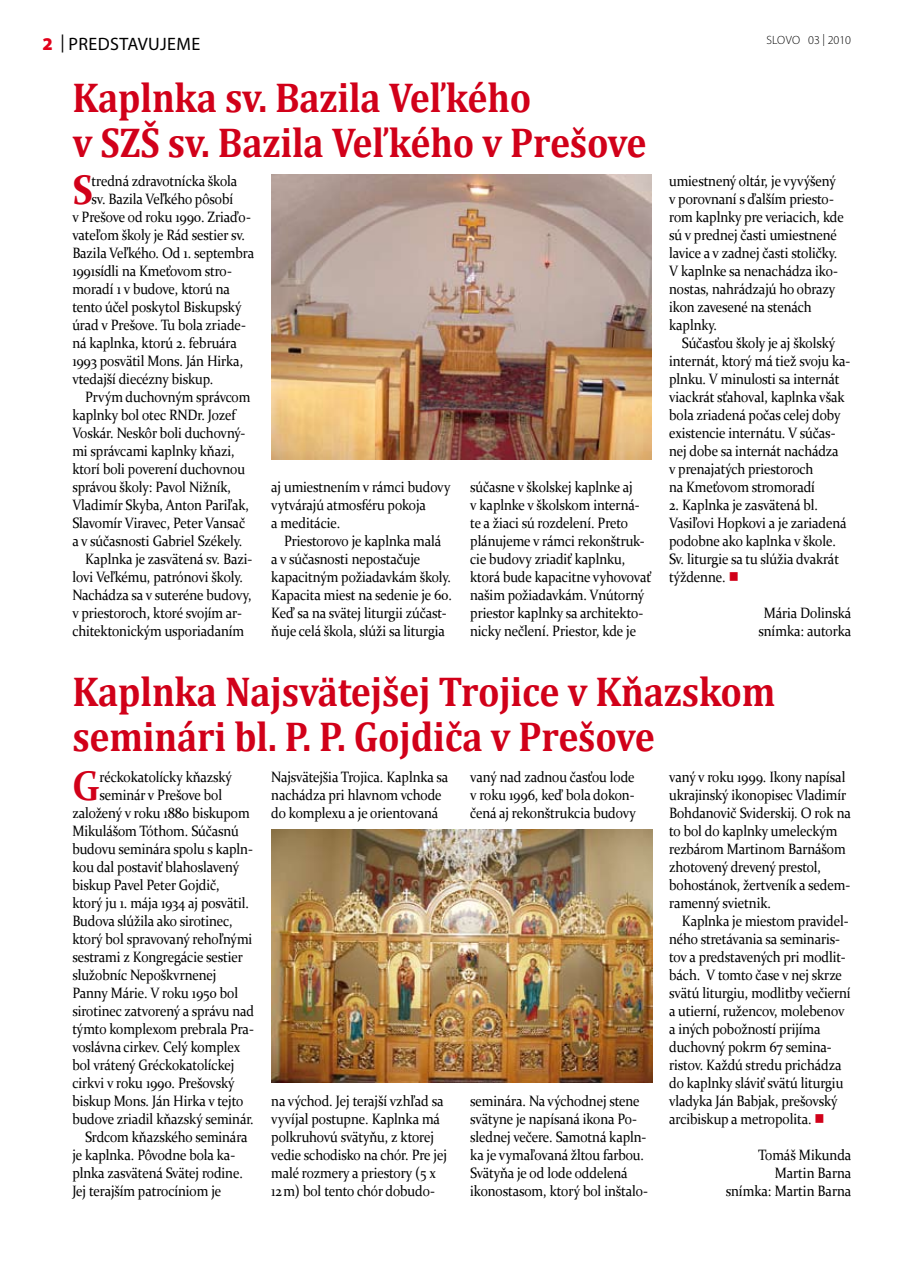
<style>
.page{position:relative;width:915px;height:1263px;background:#fff}
.page>*{position:absolute;margin:0;border:0;box-sizing:border-box;transform-origin:0 0}
.t1{font:700 42px/45px "Cambria";letter-spacing:-.005em;color:#d10019;scale:.9 1}
.t2{font:700 41.4px "Constantia";color:#d10019;scale:.9 1}
.t3{font:18px "Myriad Pro";letter-spacing:.02em;color:#000}
.t4{font:15px/18px "Constantia";letter-spacing:-.01em;color:#000;scale:.9 1}
.t5{font:300 12px "Myriad Pro";color:#000}
.s1{font-weight:900;color:#e2001a}
.s2{color:#d10019}
</style>
<div class="page">
<img style="left:271px;top:174px;width:380px;height:285px">
<img style="left:271px;top:830px;width:381px;height:252px">
<p class="t3" style="left:43px;top:33px;width:159px"><span class="s1">2</span> | PREDSTAVUJEME</p>
<h1 class="t1" style="left:72px;top:74px;width:639px">Kaplnka sv. Bazila Veľkého<br>v SZŠ sv. Bazila Veľkého v Prešove</h1>
<h2 class="t2" style="left:72px;top:161px;width:23px">S</h2>
<p class="t4" style="left:92px;top:171px;width:163px">tredná zdravotnícka škola</p>
<p class="t4" style="left:92px;top:189px;width:159px">sv. Bazila Veľkého pôsobí</p>
<p class="t4" style="left:72px;top:207px;width:200px">v Prešove od roku 1990. Zriaďo-</p>
<p class="t4" style="left:72px;top:225px;width:193px">vateľom školy je Rád sestier sv.</p>
<p class="t4" style="left:72px;top:243px;width:203px">Bazila Veľkého. Od 1. septembra</p>
<p class="t4" style="left:72px;top:261px;width:179px">1991sídli na Kmeťovom stro-</p>
<p class="t4" style="left:72px;top:279px;width:177px">moradí 1 v budove, ktorú na</p>
<p class="t4" style="left:72px;top:297px;width:189px">tento účel poskytol Biskupský</p>
<p class="t4" style="left:72px;top:315px;width:194px">úrad v Prešove. Tu bola zriade-</p>
<p class="t4" style="left:72px;top:333px;width:184px">ná kaplnka, ktorú 2. februára</p>
<p class="t4" style="left:72px;top:351px;width:191px">1993 posvätil Mons. Ján Hirka,</p>
<p class="t4" style="left:72px;top:369px;width:158px">vtedajší diecézny biskup.</p>
<p class="t4" style="left:85px;top:387px;width:185px">Prvým duchovným správcom</p>
<p class="t4" style="left:72px;top:405px;width:183px">kaplnky bol otec RNDr. Jozef</p>
<p class="t4" style="left:72px;top:423px;width:194px">Voskár. Neskôr boli duchovný-</p>
<p class="t4" style="left:72px;top:441px;width:182px">mi správcami kaplnky kňazi,</p>
<p class="t4" style="left:72px;top:459px;width:193px">ktorí boli poverení duchovnou</p>
<p class="t4" style="left:72px;top:477px;width:178px">správou školy: Pavol Nižník,</p>
<p class="t4" style="left:72px;top:495px;width:198px">Vladimír Skyba, Anton Pariľak,</p>
<p class="t4" style="left:72px;top:513px;width:193px">Slavomír Viravec, Peter Vansač</p>
<p class="t4" style="left:72px;top:531px;width:190px">a v súčasnosti Gabriel Székely.</p>
<p class="t4" style="left:85px;top:549px;width:187px">Kaplnka je zasvätená sv. Bazi-</p>
<p class="t4" style="left:72px;top:567px;width:191px">lovi Veľkému, patrónovi školy.</p>
<p class="t4" style="left:72px;top:585px;width:200px">Nachádza sa v suteréne budovy,</p>
<p class="t4" style="left:72px;top:603px;width:190px">v priestoroch, ktoré svojím ar-</p>
<p class="t4" style="left:72px;top:621px;width:192px">chitektonickým usporiadaním</p>
<p class="t4" style="left:271px;top:477px;width:201px">aj umiestnením v rámci budovy vytvárajú atmosféru pokoja<br>a meditácie.</p>
<p class="t4" style="left:271px;top:531px;width:202px;text-indent:13px">Priestorovo je kaplnka malá<br>a v súčasnosti nepostačuje kapacitným požiadavkám školy.<br>Kapacita miest na sedenie je 60.<br>Keď sa na svätej liturgii zúčast&shy;ňuje celá škola, slúži sa liturgia</p>
<p class="t4" style="left:470px;top:477px;width:202px">súčasne v školskej kaplnke aj<br>v kaplnke v školskom interná&shy;te a žiaci sú rozdelení. Preto plánujeme v rámci rekonštruk&shy;cie budovy zriadiť kaplnku, ktorá bude kapacitne vyhovovať našim požiadavkám. Vnútorný priestor kaplnky sa architekto&shy;nicky nečlení. Priestor, kde je</p>
<p class="t5" style="left:766px;top:33px;width:86px">SLOVO 03 | 2010</p>
<p class="t4" style="left:669px;top:171px;width:195px">umiestnený oltár, je vyvýšený v porovnaní s ďalším priesto&shy;rom kaplnky pre veriacich, kde sú v prednej časti umiestnené lavice a v zadnej časti stoličky.<br>V kaplnke sa nenachádza iko&shy;nostas, nahrádzajú ho obrazy ikon zavesené na stenách kaplnky.</p>
<p class="t4" style="left:669px;top:333px;width:203px;text-indent:13px">Súčasťou školy je aj školský internát, ktorý má tiež svoju ka&shy;plnku. V minulosti sa internát viackrát sťahoval, kaplnka však bola zriadená počas celej doby existencie internátu. V súčas&shy;nej dobe sa internát nachádza<br>v prenajatých priestoroch<br>na Kmeťovom stromoradí</p>
<p class="t4" style="left:669px;top:495px;width:198px">2. Kaplnka je zasvätená bl.<br>Vasiľovi Hopkovi a je zariadená podobne ako kaplnka v škole.<br>Sv. liturgie sa tu slúžia dvakrát týždenne. <span class="s2">■</span></p>
<p class="t4" style="left:758px;top:603px;width:105px;text-align:center">Mária Dolinská snímka: autorka</p>
<h1 class="t1" style="left:72px;top:668px;width:782px">Kaplnka Najsvätejšej Trojice v Kňazskom seminári bl. P. P. Gojdiča v Prešove</h1>
<h2 class="t2" style="left:72px;top:757px;width:32px">G</h2>
<p class="t4" style="left:99px;top:767px;width:149px">réckokatolícky kňazský</p>
<p class="t4" style="left:99px;top:785px;width:138px">seminár v Prešove bol</p>
<p class="t4" style="left:72px;top:803px;width:198px">založený v roku 1880 biskupom</p>
<p class="t4" style="left:72px;top:821px;width:186px">Mikulášom Tóthom. Súčasnú</p>
<p class="t4" style="left:72px;top:839px;width:202px">budovu seminára spolu s kapln-</p>
<p class="t4" style="left:72px;top:857px;width:187px">kou dal postaviť blahoslavený</p>
<p class="t4" style="left:72px;top:875px;width:165px">biskup Pavel Peter Gojdič,</p>
<p class="t4" style="left:72px;top:893px;width:198px">ktorý ju 1. mája 1934 aj posvätil.</p>
<p class="t4" style="left:72px;top:911px;width:180px">Budova slúžila ako sirotinec,</p>
<p class="t4" style="left:72px;top:929px;width:201px">ktorý bol spravovaný rehoľnými</p>
<p class="t4" style="left:72px;top:947px;width:191px">sestrami z Kongregácie sestier</p>
<p class="t4" style="left:72px;top:965px;width:161px">služobníc Nepoškvrnenej</p>
<p class="t4" style="left:72px;top:983px;width:186px">Panny Márie. V roku 1950 bol</p>
<p class="t4" style="left:72px;top:1001px;width:203px">sirotinec zatvorený a správu nad</p>
<p class="t4" style="left:72px;top:1019px;width:203px">týmto komplexom prebrala Pra-</p>
<p class="t4" style="left:72px;top:1037px;width:188px">voslávna cirkev. Celý komplex</p>
<p class="t4" style="left:72px;top:1055px;width:181px">bol vrátený Gréckokatolíckej</p>
<p class="t4" style="left:72px;top:1073px;width:182px">cirkvi v roku 1990. Prešovský</p>
<p class="t4" style="left:72px;top:1091px;width:192px">biskup Mons. Ján Hirka v tejto</p>
<p class="t4" style="left:72px;top:1109px;width:203px">budove zriadil kňazský seminár.</p>
<p class="t4" style="left:85px;top:1127px;width:182px">Srdcom kňazského seminára</p>
<p class="t4" style="left:72px;top:1145px;width:182px">je kaplnka. Pôvodne bola ka-</p>
<p class="t4" style="left:72px;top:1163px;width:191px">plnka zasvätená Svätej rodine.</p>
<p class="t4" style="left:72px;top:1181px;width:167px">Jej terajším patrocíniom je</p>
<p class="t4" style="left:271px;top:767px;width:198px">Najsvätejšia Trojica. Kaplnka sa nachádza pri hlavnom vchode do komplexu a je orientovaná</p>
<p class="t4" style="left:271px;top:1091px;width:196px">na východ. Jej terajší vzhľad sa vyvíjal postupne. Kaplnka má polkruhovú svätyňu, z ktorej vedie schodisko na chór. Pre jej malé rozmery a priestory (5 x<br>12m) bol tento chór dobudo-</p>
<p class="t4" style="left:470px;top:767px;width:186px;text-align:justify">vaný nad zadnou časťou lode v roku 1996, keď bola dokon&shy;čená aj rekonštrukcia budovy</p>
<p class="t4" style="left:470px;top:1091px;width:199px">seminára. Na východnej stene svätyne je napísaná ikona Po&shy;slednej večere. Samotná kapln&shy;ka je vymaľovaná žltou farbou.<br>Svätyňa je od lode oddelená ikonostasom, ktorý bol inštalo-</p>
<p class="t4" style="left:669px;top:767px;width:203px">vaný v roku 1999. Ikony napísal ukrajinský ikonopisec Vladimír<br>Bohdanovič Sviderskij. O rok na to bol do kaplnky umeleckým rezbárom Martinom Barnášom zhotovený drevený prestol, bohostánok, žertveník a sedem&shy;ramenný svietnik.</p>
<p class="t4" style="left:669px;top:911px;width:203px;text-indent:13px">Kaplnka je miestom pravidel&shy;ného stretávania sa seminaris&shy;tov a predstavených pri modlit&shy;bách. V tomto čase v nej skrze svätú liturgiu, modlitby večierní a utierní, ružencov, molebenov a iných pobožností prijíma duchovný pokrm 67 semina&shy;ristov. Každú stredu prichádza do kaplnky sláviť svätú liturgiu vladyka Ján Babjak, prešovský arcibiskup a metropolita. <span class="s2">■</span></p>
<p class="t4" style="left:725px;top:1145px;width:141px;text-align:right">Tomáš Mikunda<br>Martin Barna snímka: Martin Barna</p>
</div>
